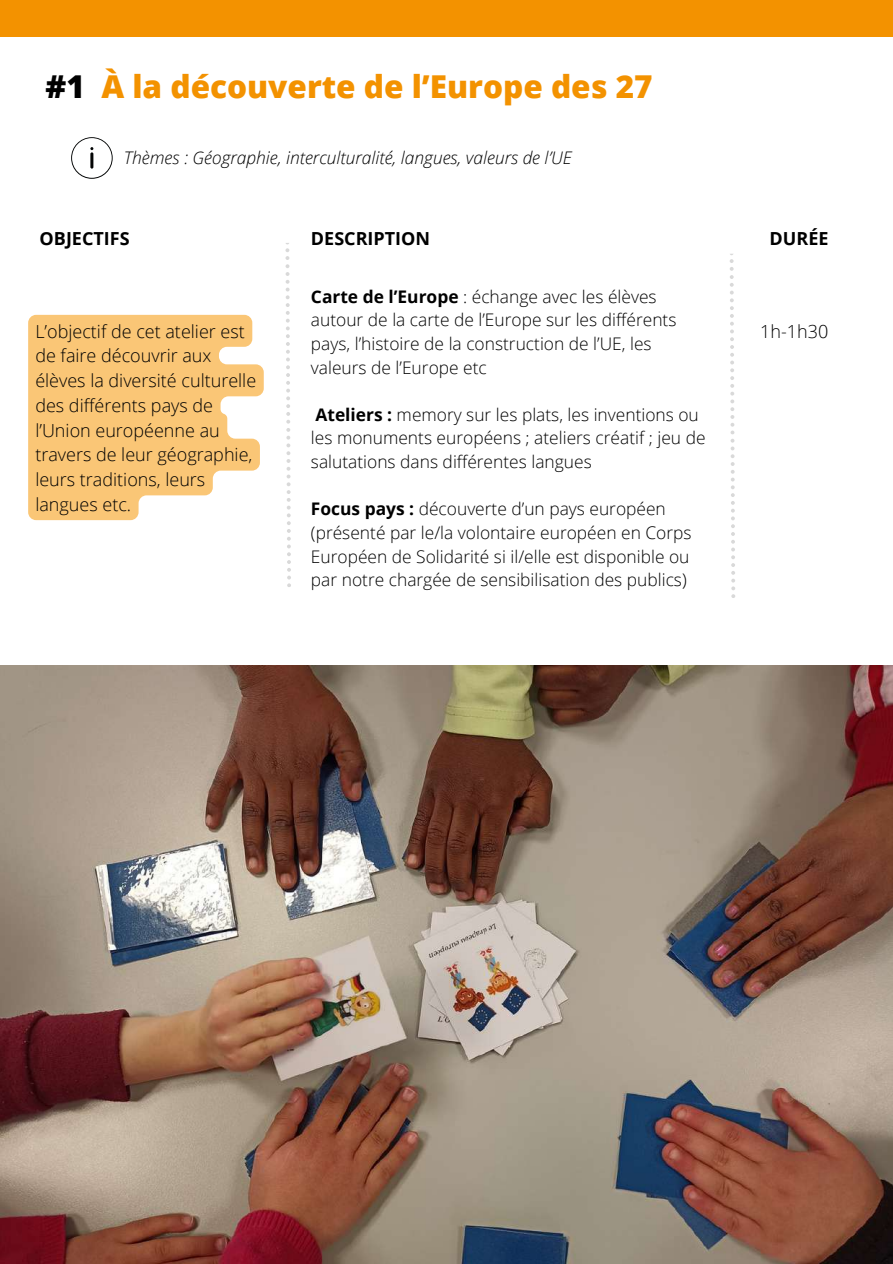
<style>
.page{position:relative;width:893px;height:1264px;background:#fff}
.page>*{position:absolute;margin:0;border:0;box-sizing:border-box;transform-origin:0 0}
.t1{font:800 31.5px "Open Sans";color:#f39200}
.t2{font:300 18px/24.8px "Open Sans";color:#000}
.t3{font:700 18px "Open Sans";color:#000}
.t4{font:300 17.4px/23.7px "Open Sans";color:#000}
.t5{font:italic 300 17.4px "Open Sans";color:#000}
.s1{color:#000}
.s2{font-weight:700}
</style>
<div class="page">
<div style="left:0;top:0;width:892px;height:37px;background:#f39200"></div>
<svg style="left:285px;top:243px;width:6px;height:344px"></svg>
<svg style="left:71px;top:137px;width:42px;height:42px"></svg>
<img style="left:0;top:665px;width:892px;height:598px">
<svg style="left:28px;top:315px;width:236px;height:205px;fill:#fac676"></svg>
<svg style="left:730px;top:253px;width:5px;height:345px"></svg>
<h1 class="t1" style="left:46px;top:64px;width:608px"><span class="s1">#1</span> À la découverte de l’Europe des 27</h1>
<p class="t5" style="left:124px;top:146px;width:449px">Thèmes : Géographie, interculturalité, langues, valeurs de l’UE</p>
<p class="t3" style="left:40px;top:225px;width:92px">OBJECTIFS</p>
<p class="t3" style="left:311px;top:225px;width:121px">DESCRIPTION</p>
<p class="t3" style="left:769px;top:225px;width:60px">DURÉE</p>
<p class="t4" style="left:311px;top:284px;width:367px"><span class="s2">Carte de l’Europe</span> : échange avec les élèves autour de la carte de l’Europe sur les différents pays, l’histoire de la construction de l’UE, les valeurs de l’Europe etc</p>
<p class="t4" style="left:311px;top:402px;width:396px"><span class="s2">Ateliers :</span> memory sur les plats, les inventions ou les monuments européens ; ateliers créatif ; jeu de salutations dans différentes langues</p>
<p class="t4" style="left:311px;top:496px;width:382px"><span class="s2">Focus pays :</span> découverte d’un pays européen (présenté par le/la volontaire européen en Corps Européen de Solidarité si il/elle est disponible ou par notre chargée de sensibilisation des publics)</p>
<p class="t2" style="left:35px;top:318px;width:222px">L’objectif de cet atelier est de faire découvrir aux élèves la diversité culturelle des différents pays de l’Union européenne au travers de leur géographie, leurs traditions, leurs langues etc.</p>
<p class="t2" style="left:760px;top:318px;width:70px">1h-1h30</p>
</div>
